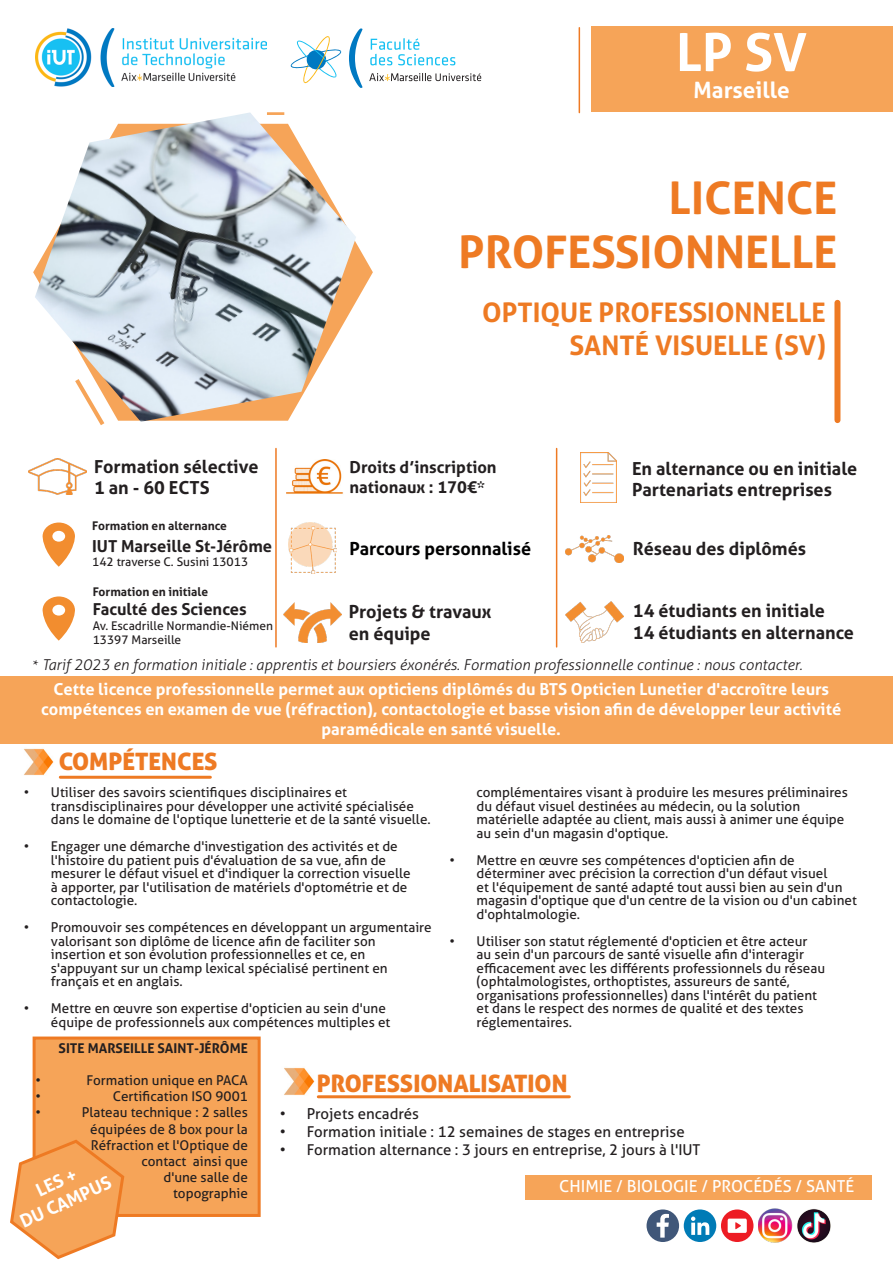
<style>
.page{position:relative;width:893px;height:1263px;background:#fff}
.page>*{position:absolute;margin:0;border:0;box-sizing:border-box;transform-origin:0 0}
.t1{font:700 52.5px "Aller";color:#fff}
.t2{font:700 45px/54px "Aller";color:#ee7a23;text-align:right}
.t3{font:700 27px "Aller";color:#ee7a23}
.t4{font:24px "Aller Display";color:#ee7a23}
.t5{font:700 22.5px "Aller";color:#fff}
.t6{font:700 18px/21.6px "Aller";color:#231f20}
.t7{font:700 18px "Aller";color:#000001}
.t8{font:700 18px "Aller";color:#fff}
.t9{font:700 16.5px/19.8px "Aller";color:#fff;text-align:center}
.t10{font:700 16.5px/19.8px "Aller";color:#231f20}
.t11{font:16.5px "Aller";color:#fff}
.t12{font:15px "Aller";color:#231f20}
.t13{font:italic 300 15px "Aller";color:#231f20}
.t14{font:13.5px/13.5px "Aller";color:#231f20}
.t15{font:700 13.5px "Aller";color:#231f20}
.t16{font:12px/14.4px "Aller";color:#231f20}
.t17{font:700 12px "Aller";color:#231f20}
.s1{font-family:"Minion Pro";font-weight:400;font-style:normal}
</style>
<div class="page">
<img style="left:35px;top:29px;width:232px;height:57px">
<div style="left:834px;top:303px;width:6px;height:117px;background:#ee7a23"></div>
<svg style="left:33px;top:243px;width:340px;height:59px"></svg>
<img style="left:35px;top:112px;width:321px;height:310px">
<svg style="left:71px;top:374px;width:37px;height:51px"></svg>
<hr style="left:267px;top:112px;width:17px;height:3px;background:#f6a458">
<img style="left:29px;top:458px;width:58px;height:36px">
<img style="left:289px;top:522px;width:48px;height:51px">
<img style="left:580px;top:452px;width:37px;height:50px">
<img style="left:283px;top:602px;width:58px;height:40px">
<img style="left:565px;top:535px;width:58px;height:28px">
<img style="left:565px;top:602px;width:58px;height:41px">
<hr style="left:275px;top:448px;width:2px;height:199px;background:#ee7a23">
<hr style="left:556px;top:448px;width:1px;height:199px;background:#ee7a23">
<div style="left:0;top:677px;width:893px;height:67px;background:#f6a458"></div>
<div style="left:526px;top:1176px;width:346px;height:24px;background:#f6a458"></div>
<div style="left:591px;top:26px;width:302px;height:86px;background:#f6a458"></div>
<div style="left:646px;top:1209px;width:33px;height:33px;background:#405779;border-radius:50%"></div>
<svg style="left:657px;top:1214px;width:12px;height:23px"></svg>
<div style="left:684px;top:1209px;width:32px;height:33px;background:#007bb6;border-radius:50%"></div>
<svg style="left:691px;top:1216px;width:18px;height:19px"></svg>
<svg style="left:721px;top:1209px;width:32px;height:33px"></svg>
<img style="left:758px;top:1208px;width:34px;height:35px">
<img style="left:797px;top:1209px;width:33px;height:34px">
<svg style="left:42px;top:522px;width:33px;height:45px"></svg>
<hr style="left:60px;top:776px;width:150px;height:3px;background:#ee7a23">
<hr style="left:579px;top:28px;width:1px;height:85px;background:#ee7a23">
<div style="left:33px;top:1036px;width:228px;height:181px;background:#f6a458;border:3px solid #ee7a23"></div>
<svg style="left:10px;top:1137px;width:116px;height:123px"></svg>
<img style="left:24px;top:748px;width:30px;height:28px">
<img style="left:286px;top:460px;width:57px;height:34px">
<svg style="left:42px;top:596px;width:33px;height:45px"></svg>
<svg style="left:349px;top:28px;width:13px;height:60px"></svg>
<svg style="left:369px;top:73px;width:112px;height:8px"></svg>
<svg style="left:370px;top:38px;width:85px;height:27px"></svg>
<svg style="left:290px;top:36px;width:52px;height:48px"></svg>
<hr style="left:318px;top:1095px;width:251px;height:3px;background:#ee7a23">
<img style="left:284px;top:1067px;width:31px;height:28px">
<p class="t1" style="left:676px;top:20px;width:132px">LP SV</p>
<p class="t5" style="left:694px;top:76px;width:98px">Marseille</p>
<p class="t6" style="left:94px;top:455px;width:166px">Formation sélective<br>1 an - 60 ECTS</p>
<p class="t17" style="left:92px;top:519px;width:136px">Formation en alternance</p>
<p class="t10" style="left:92px;top:536px;width:181px">IUT Marseille St-Jérôme</p>
<p class="t16" style="left:92px;top:555px;width:158px">142 traverse C. Susini 13013</p>
<p class="t17" style="left:93px;top:584px;width:117px">Formation en initiale</p>
<p class="t10" style="left:93px;top:599px;width:156px">Faculté des Sciences</p>
<p class="t16" style="left:93px;top:618px;width:182px">Av. Escadrille Normandie-Niémen<br>13397 Marseille</p>
<p class="t2" style="left:459px;top:171px;width:380px">LICENCE<br>PROFESSIONNELLE</p>
<p class="t3" style="left:482px;top:296px;width:345px">OPTIQUE PROFESSIONNELLE</p>
<p class="t3" style="left:569px;top:328px;width:258px">SANTÉ VISUELLE (SV)</p>
<p class="t10" style="left:350px;top:457px;width:149px">Droits d’inscription nationaux : 170€*</p>
<p class="t6" style="left:632px;top:457px;width:227px">En alternance ou en initiale</p>
<p class="t6" style="left:632px;top:479px;width:201px">Partenariats entreprises</p>
<p class="t7" style="left:349px;top:538px;width:183px">Parcours personnalisé</p>
<p class="t6" style="left:633px;top:537px;width:175px">Réseau des diplômés</p>
<p class="t6" style="left:349px;top:601px;width:144px">Projets &amp; travaux</p>
<p class="t6" style="left:349px;top:622px;width:83px">en équipe</p>
<p class="t6" style="left:633px;top:600px;width:194px">14 étudiants en initiale</p>
<p class="t6" style="left:633px;top:621px;width:223px">14 étudiants en alternance</p>
<p class="t13" style="left:33px;top:655px;width:771px"><span class="s1">*</span> Tarif 2023 en formation initiale : apprentis et boursiers éxonérés. Formation professionnelle continue : nous contacter.</p>
<p class="t9" style="left:53px;top:679px;width:777px">Cette licence professionnelle permet aux opticiens diplômés du BTS Opticien Lunetier d'accroître leurs</p>
<p class="t9" style="left:41px;top:699px;width:801px">compétences en examen de vue (réfraction), contactologie et basse vision afin de développer leur activité paramédicale en santé visuelle.</p>
<p class="t4" style="left:59px;top:746px;width:161px">COMPÉTENCES</p>
<p class="t14" style="left:51px;top:786px;width:381px;text-indent:-27px">• Utiliser des savoirs scientifiques disciplinaires et transdisciplinaires pour développer une activité spécialisée dans le domaine de l'optique lunetterie et de la santé visuelle.</p>
<p class="t14" style="left:51px;top:840px;width:361px;text-indent:-27px">• Engager une démarche d'investigation des activités et de l'histoire du patient puis d'évaluation de sa vue, afin de mesurer le défaut visuel et d'indiquer la correction visuelle à apporter, par l'utilisation de matériels d'optométrie et de contactologie.</p>
<p class="t14" style="left:51px;top:921px;width:382px;text-indent:-27px">• Promouvoir ses compétences en développant un argumentaire valorisant son diplôme de licence afin de faciliter son insertion et son évolution professionnelles et ce, en s'appuyant sur un champ lexical spécialisé pertinent en français et en anglais.</p>
<p class="t14" style="left:51px;top:1002px;width:341px;text-indent:-27px">• Mettre en œuvre son expertise d'opticien au sein d'une équipe de professionnels aux compétences multiples et</p>
<p class="t15" style="left:59px;top:1039px;width:191px">SITE MARSEILLE SAINT-JÉRÔME</p>
<p class="t14" style="left:477px;top:786px;width:373px">complémentaires visant à produire les mesures préliminaires du défaut visuel destinées au médecin, ou la solution matérielle adaptée au client, mais aussi à animer une équipe au sein d'un magasin d'optique.</p>
<p class="t14" style="left:477px;top:853px;width:382px;text-indent:-27px">• Mettre en œuvre ses compétences d'opticien afin de déterminer avec précision la correction d'un défaut visuel<br>et l'équipement de santé adapté tout aussi bien au sein d'un magasin d'optique que d'un centre de la vision ou d'un cabinet d'ophtalmologie.</p>
<p class="t14" style="left:477px;top:934px;width:350px;text-indent:-27px">• Utiliser son statut réglementé d'opticien et être acteur au sein d'un parcours de santé visuelle afin d'interagir efficacement avec les différents professionnels du réseau (ophtalmologistes, orthoptistes, assureurs de santé, organisations professionnelles) dans l'intérêt du patient et dans le respect des normes de qualité et des textes réglementaires.</p>
<p class="t14" style="left:36px;top:1073px;width:7px">•</p>
<p class="t14" style="left:87px;top:1073px;width:163px">Formation unique en PACA</p>
<p class="t14" style="left:36px;top:1089px;width:7px">•</p>
<p class="t14" style="left:113px;top:1089px;width:137px">Certification ISO 9001</p>
<p class="t14" style="left:36px;top:1106px;width:7px">•</p>
<p class="t14" style="left:82px;top:1104px;width:168px;line-height:16.2px;text-align:right">Plateau technique : 2 salles équipées de 8 box pour la<br>Réfraction et l'Optique de contact ainsi que<br>d'une salle de</p>
<p class="t8" style="left:32px;top:1181px;width:45px;rotate:-25deg">LES +</p>
<p class="t8" style="left:16px;top:1212px;width:100px;rotate:-25deg">DU CAMPUS</p>
<p class="t14" style="left:173px;top:1187px;width:76px">topographie</p>
<p class="t4" style="left:317px;top:1068px;width:252px">PROFESSIONALISATION</p>
<p class="t12" style="left:280px;top:1105px;width:141px">• Projets encadrés</p>
<p class="t12" style="left:280px;top:1123px;width:406px">• Formation initiale : 12 semaines de stages en entreprise</p>
<p class="t12" style="left:280px;top:1141px;width:422px">• Formation alternance : 3 jours en entreprise, 2 jours à l'IUT</p>
<p class="t11" style="left:559px;top:1176px;width:296px">CHIMIE / BIOLOGIE / PROCÉDÉS / SANTÉ</p>
</div>
